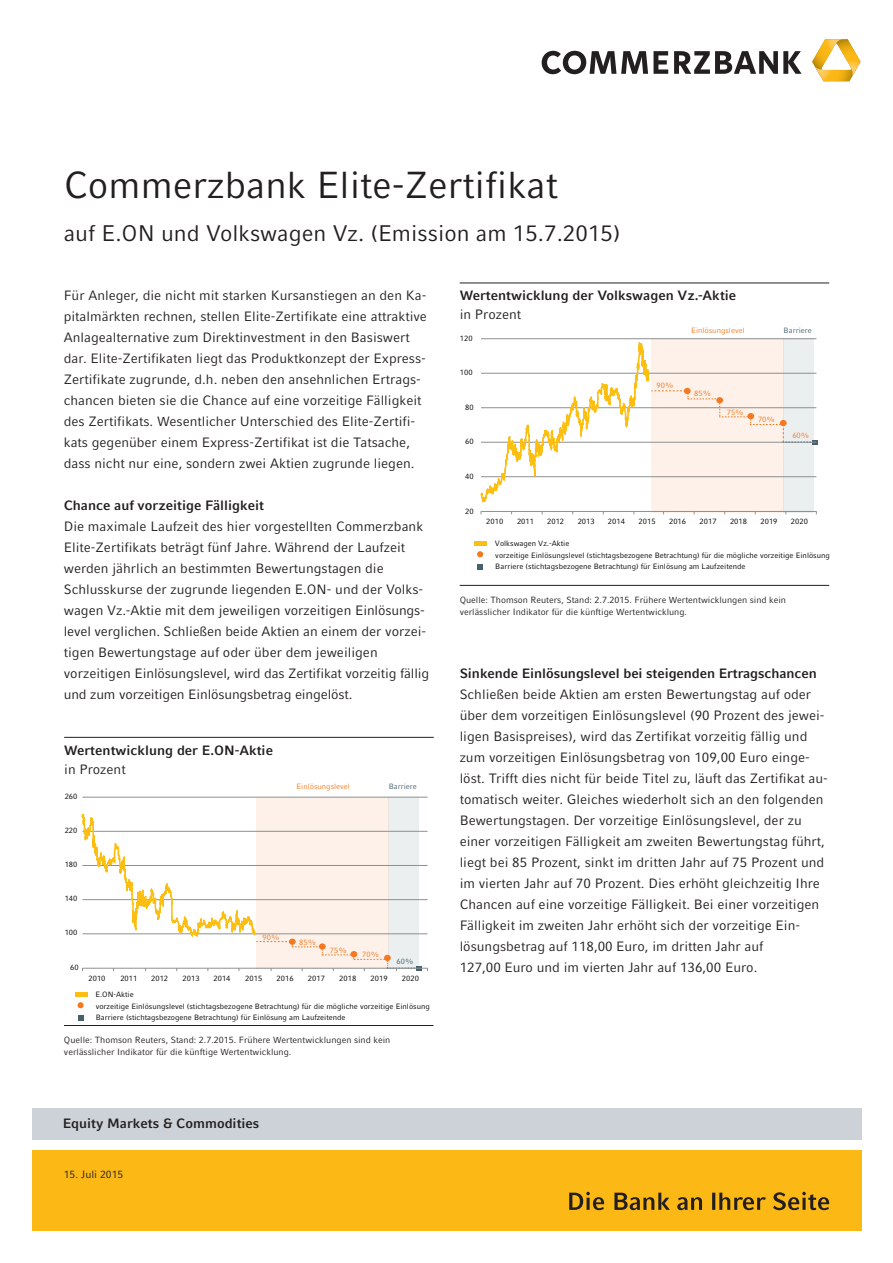
<style>
.page{position:relative;width:893px;height:1263px;background:#fff}
.page>*{position:absolute;margin:0;border:0;box-sizing:border-box;transform-origin:0 0}
.Headline{font:37.5px "Commerzbank Compatil Fact";color:#231f20}
.Subheadline{font:22.5px "Commerzbank Compatil Fact";color:#231f20}
.Copytext{font:13.5px/21px "Commerzbank Compatil Fact";color:#231f20}
.Zwischenheeadline{font:700 13.5px "Commerzbank Compatil Fact";letter-spacing:-.005em;color:#231f20}
.Info-Grafik_Headline{font:700 13.5px "Commerzbank Compatil Fact";color:#231f20}
.Text_grauer_Balken{font:700 13.5px "Commerzbank Compatil Fact";color:#231f20}
.Info-Grafik_Subheadl{font:13.5px "Commerzbank Compatil Fact";color:#231f20}
.Text_gelber_Balken{font:10.5px "Commerzbank Compatil Fact";color:#231f20}
.Legende_1__Zeile{font:9px/12.8px "Commerzbank Compatil Fact";color:#231f20}
.t1{font:7.65px/11.7px "Commerzbank Compatil Fact";color:#000}
.t2{font:7.65px "Commerzbank Compatil Fact";color:#f47921}
.t3{font:7.65px "Commerzbank Compatil Fact";color:#46616e}
</style>
<div class="page">
<svg style="left:542px;top:51px;width:126px;height:23px"></svg>
<svg style="left:674px;top:51px;width:128px;height:23px"></svg>
<svg style="left:812px;top:39px;width:48px;height:42px"></svg>
<div style="left:32px;top:1150px;width:829px;height:81px;background:#fcb814"></div>
<div style="left:32px;top:1108px;width:829px;height:32px;background:#ccd2d7"></div>
<svg style="left:569px;top:1192px;width:35px;height:18px"></svg>
<svg style="left:614px;top:1193px;width:56px;height:17px"></svg>
<svg style="left:677px;top:1197px;width:25px;height:13px"></svg>
<svg style="left:712px;top:1193px;width:54px;height:17px"></svg>
<svg style="left:773px;top:1192px;width:56px;height:18px"></svg>
<hr style="left:460px;top:283px;width:369px;height:1px;background:#231f20">
<hr style="left:64px;top:737px;width:370px;height:1px;background:#231f20">
<div style="left:651px;top:339px;width:132px;height:174px;background:#fdf1e9"></div>
<svg style="left:783px;top:339px;width:31px;height:172px"></svg>
<div style="left:475px;top:541px;width:12px;height:5px;background:#fdbe12"></div>
<svg style="left:478px;top:564px;width:5px;height:5px"></svg>
<svg style="left:477px;top:551px;width:6px;height:6px"></svg>
<hr style="left:481px;top:338px;width:335px;height:1px;background:#8d9091">
<hr style="left:481px;top:511px;width:335px;height:1px;background:#8d9091">
<svg style="left:480px;top:341px;width:337px;height:162px"></svg>
<div style="left:256px;top:797px;width:132px;height:171px;background:#fdf1e9"></div>
<div style="left:388px;top:797px;width:31px;height:171px;background:#eceff0"></div>
<div style="left:75px;top:992px;width:13px;height:5px;background:#fdbe12"></div>
<svg style="left:78px;top:1015px;width:5px;height:5px"></svg>
<svg style="left:78px;top:1002px;width:6px;height:6px"></svg>
<hr style="left:82px;top:797px;width:346px;height:1px;background:#8d9091">
<svg style="left:81px;top:813px;width:347px;height:158px"></svg>
<hr style="left:64px;top:1025px;width:369px;height:1px;background:#231f20">
<hr style="left:460px;top:585px;width:369px;height:1px;background:#231f20">
<p class="Headline" style="left:64px;top:163px;width:495px">Commerzbank Elite-Zertifikat</p>
<p class="Subheadline" style="left:64px;top:220px;width:558px">auf E.ON und Volkswagen Vz. (Emission am 15.7.2015)</p>
<p class="Copytext" style="left:64px;top:285px;width:365px">Für Anleger, die nicht mit starken Kursanstiegen an den Ka&shy;pitalmärkten rechnen, stellen Elite-Zertifikate eine attraktive Anlagealternative zum Direktinvestment in den Basiswert dar. Elite-Zertifikaten liegt das Produktkonzept der Express-Zertifikate zugrunde, d.h. neben den ansehnlichen Ertrags&shy;chancen bieten sie die Chance auf eine vorzeitige Fälligkeit des Zertifikats. Wesentlicher Unterschied des Elite-Zertifi&shy;kats gegenüber einem Express-Zertifikat ist die Tatsache, dass nicht nur eine, sondern zwei Aktien zugrunde liegen.</p>
<p class="Zwischenheeadline" style="left:64px;top:497px;width:202px">Chance auf vorzeitige Fälligkeit</p>
<p class="Copytext" style="left:64px;top:516px;width:367px">Die maximale Laufzeit des hier vorgestellten Commerzbank Elite-Zertifikats beträgt fünf Jahre. Während der Laufzeit werden jährlich an bestimmten Bewertungstagen die Schlusskurse der zugrunde liegenden E.ON- und der Volks&shy;wagen Vz.-Aktie mit dem jeweiligen vorzeitigen Einlösungs&shy;level verglichen. Schließen beide Aktien an einem der vorzei&shy;tigen Bewertungstage auf oder über dem jeweiligen vorzeitigen Einlösungslevel, wird das Zertifikat vorzeitig fällig und zum vorzeitigen Einlösungsbetrag eingelöst.</p>
<p class="Info-Grafik_Headline" style="left:64px;top:742px;width:210px">Wertentwicklung der E.ON-Aktie</p>
<p class="Info-Grafik_Subheadl" style="left:64px;top:761px;width:63px">in Prozent</p>
<p class="t1" style="left:65px;top:790px;width:14px">260</p>
<p class="t1" style="left:65px;top:824px;width:14px">220</p>
<p class="t1" style="left:65px;top:858px;width:14px">180</p>
<p class="t1" style="left:65px;top:893px;width:14px">140</p>
<p class="t1" style="left:65px;top:927px;width:14px">100</p>
<p class="t1" style="left:70px;top:961px;width:10px">60</p>
<p class="t2" style="left:263px;top:933px;width:18px">90%</p>
<p class="t2" style="left:297px;top:781px;width:55px">Einlösungslevel</p>
<p class="t3" style="left:389px;top:781px;width:30px">Barriere</p>
<p class="t2" style="left:299px;top:938px;width:18px">85%</p>
<p class="t2" style="left:330px;top:945px;width:18px">75%</p>
<p class="t2" style="left:362px;top:950px;width:18px">70%</p>
<p class="t3" style="left:397px;top:957px;width:18px">60%</p>
<p class="t1" style="left:89px;top:972px;width:18px">2010</p>
<p class="t1" style="left:120px;top:972px;width:18px">2011</p>
<p class="t1" style="left:151px;top:972px;width:18px">2012</p>
<p class="t1" style="left:183px;top:972px;width:18px">2013</p>
<p class="t1" style="left:213px;top:972px;width:18px">2014</p>
<p class="t1" style="left:245px;top:972px;width:18px">2015</p>
<p class="t1" style="left:277px;top:972px;width:18px">2016</p>
<p class="t1" style="left:308px;top:972px;width:18px">2017</p>
<p class="t1" style="left:339px;top:972px;width:18px">2018</p>
<p class="t1" style="left:371px;top:972px;width:18px">2019</p>
<p class="t1" style="left:402px;top:972px;width:18px">2020</p>
<p class="t1" style="left:95px;top:988px;width:336px">E.ON-Aktie<br>vorzeitige Einlösungslevel (stichtagsbezogene Betrachtung) für die mögliche vorzeitige Einlösung<br>Barriere (stichtagsbezogene Betrachtung) für Einlösung am Laufzeitende</p>
<p class="Legende_1__Zeile" style="left:64px;top:1033px;width:328px">Quelle: Thomson Reuters, Stand: 2.7.2015. Frühere Wertentwicklungen sind kein verlässlicher Indikator für die künftige Wertentwicklung.</p>
<p class="Text_grauer_Balken" style="left:63px;top:1115px;width:198px">Equity Markets &amp; Commodities</p>
<p class="Text_gelber_Balken" style="left:64px;top:1168px;width:61px">15. Juli 2015</p>
<p class="Info-Grafik_Headline" style="left:460px;top:288px;width:278px">Wertentwicklung der Volkswagen Vz.-Aktie</p>
<p class="Info-Grafik_Subheadl" style="left:460px;top:307px;width:63px">in Prozent</p>
<p class="t1" style="left:460px;top:332px;width:14px">120</p>
<p class="t1" style="left:460px;top:367px;width:14px">100</p>
<p class="t1" style="left:465px;top:401px;width:10px">80</p>
<p class="t1" style="left:465px;top:436px;width:10px">60</p>
<p class="t1" style="left:465px;top:470px;width:10px">40</p>
<p class="t1" style="left:465px;top:505px;width:10px">20</p>
<p class="t2" style="left:657px;top:381px;width:19px">90%</p>
<p class="t2" style="left:691px;top:326px;width:55px">Einlösungslevel</p>
<p class="t2" style="left:694px;top:389px;width:19px">85%</p>
<p class="t2" style="left:727px;top:407px;width:19px">75%</p>
<p class="t3" style="left:784px;top:326px;width:30px">Barriere</p>
<p class="t2" style="left:758px;top:415px;width:19px">70%</p>
<p class="t2" style="left:792px;top:431px;width:19px">60%</p>
<p class="t1" style="left:486px;top:516px;width:19px">2010</p>
<p class="t1" style="left:517px;top:516px;width:19px">2011</p>
<p class="t1" style="left:547px;top:516px;width:19px">2012</p>
<p class="t1" style="left:578px;top:516px;width:19px">2013</p>
<p class="t1" style="left:608px;top:516px;width:19px">2014</p>
<p class="t1" style="left:639px;top:516px;width:19px">2015</p>
<p class="t1" style="left:669px;top:516px;width:19px">2016</p>
<p class="t1" style="left:700px;top:516px;width:19px">2017</p>
<p class="t1" style="left:730px;top:516px;width:19px">2018</p>
<p class="t1" style="left:760px;top:516px;width:19px">2019</p>
<p class="t1" style="left:791px;top:516px;width:19px">2020</p>
<p class="t1" style="left:495px;top:537px;width:336px">Volkswagen Vz.-Aktie<br>vorzeitige Einlösungslevel (stichtagsbezogene Betrachtung) für die mögliche vorzeitige Einlösung<br>Barriere (stichtagsbezogene Betrachtung) für Einlösung am Laufzeitende</p>
<p class="Legende_1__Zeile" style="left:460px;top:593px;width:328px">Quelle: Thomson Reuters, Stand: 2.7.2015. Frühere Wertentwicklungen sind kein verlässlicher Indikator für die künftige Wertentwicklung.</p>
<p class="Zwischenheeadline" style="left:460px;top:665px;width:359px">Sinkende Einlösungslevel bei steigenden Ertragschancen</p>
<p class="Copytext" style="left:460px;top:684px;width:370px">Schließen beide Aktien am ersten Bewertungstag auf oder über dem vorzeitigen Einlösungslevel (90 Prozent des jewei&shy;ligen Basispreises), wird das Zertifikat vorzeitig fällig und zum vorzeitigen Einlösungsbetrag von 109,00 Euro einge&shy;löst. Trifft dies nicht für beide Titel zu, läuft das Zertifikat au&shy;tomatisch weiter. Gleiches wiederholt sich an den folgenden Bewertungstagen. Der vorzeitige Einlösungslevel, der zu einer vorzeitigen Fälligkeit am zweiten Bewertungstag führt, liegt bei 85 Prozent, sinkt im dritten Jahr auf 75 Prozent und im vierten Jahr auf 70 Prozent. Dies erhöht gleichzeitig Ihre Chancen auf eine vorzeitige Fälligkeit. Bei einer vorzeitigen Fälligkeit im zweiten Jahr erhöht sich der vorzeitige Ein&shy;lösungsbetrag auf 118,00 Euro, im dritten Jahr auf<br>127,00 Euro und im vierten Jahr auf 136,00 Euro.</p>
</div>
